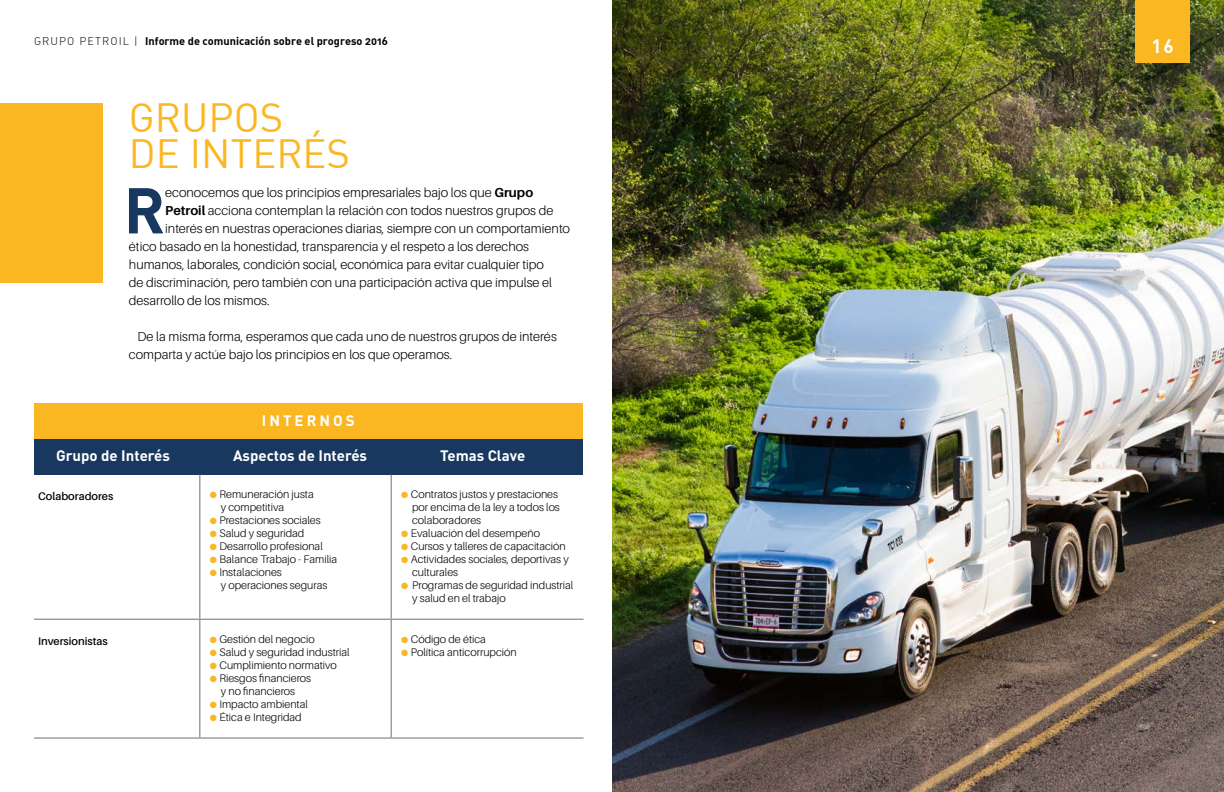
<style>
.page{position:relative;width:1224px;height:792px;background:#fff}
.page>*{position:absolute;margin:0;border:0;box-sizing:border-box;transform-origin:0 0}
.t1{font:63.6px "DIN Bold Alternate";color:#18385f}
.t2{font:40px/36px "DIN";color:#fab721}
.t3{font:19px "DIN Bold";color:#fff}
.t4{font:700 15px "DIN";color:#fff}
.t5{font:700 15px "DIN";letter-spacing:.2em;color:#fff}
.t6{font:300 13px/18px "Aileron";color:#000}
.t7{font:300 11px/13px "Aileron";color:#000}
.t8{font:11px "DIN Bold Alternate";color:#000}
.t9{font:600 11px "Aileron";color:#000}
.s1{font-family:"DIN Light Alternate"}
.s2{font-weight:700}
.s3{color:#fab721}
</style>
<div class="page">
<div style="left:0;top:103px;width:102px;height:180px;background:#fab721"></div>
<div style="left:34px;top:439px;width:549px;height:35px;background:#18385f"></div>
<div style="left:34px;top:404px;width:549px;height:35px;background:#fab721"></div>
<hr style="left:199px;top:474px;width:1px;height:145px;background:#706f6f">
<hr style="left:391px;top:474px;width:1px;height:145px;background:#706f6f">
<hr style="left:34px;top:619px;width:166px;height:1px;background:#706f6f">
<hr style="left:200px;top:619px;width:191px;height:1px;background:#706f6f">
<hr style="left:199px;top:620px;width:1px;height:118px;background:#706f6f">
<hr style="left:391px;top:619px;width:193px;height:1px;background:#706f6f">
<hr style="left:391px;top:620px;width:1px;height:118px;background:#706f6f">
<hr style="left:34px;top:738px;width:166px;height:1px;background:#706f6f">
<hr style="left:200px;top:738px;width:191px;height:1px;background:#706f6f">
<hr style="left:391px;top:738px;width:193px;height:1px;background:#706f6f">
<img style="left:612px;top:0;width:612px;height:792px">
<div style="left:1135px;top:0;width:55px;height:63px;background:#fab721"></div>
<p class="t8" style="left:34px;top:34px;width:355px"><span class="s1">GRUPO PETROIL |</span> Informe de comunicación sobre el progreso 2016</p>
<h2 class="t2" style="left:129px;top:99px;width:223px">GRUPOS<br>DE INTERÉS</h2>
<h1 class="t1" style="left:124px;top:169px;width:43px">R</h1>
<p class="t6" style="left:165px;top:184px;width:369px">econocemos que los principios empresariales bajo los que <span class="s2">Grupo</span></p>
<p class="t6" style="left:165px;top:202px;width:390px"><span class="s2">Petroil</span> acciona contemplan la relación con todos nuestros grupos de</p>
<p class="t6" style="left:165px;top:220px;width:406px">interés en nuestras operaciones diarias, siempre con un comportamiento</p>
<p class="t6" style="left:129px;top:238px;width:402px">ético basado en la honestidad, transparencia y el respeto a los derechos</p>
<p class="t6" style="left:129px;top:256px;width:416px">humanos, laborales, condición social, económica para evitar cualquier tipo</p>
<p class="t6" style="left:129px;top:274px;width:425px">de discriminación, pero también con una participación activa que impulse el</p>
<p class="t6" style="left:129px;top:292px;width:142px">desarrollo de los mismos.</p>
<p class="t6" style="left:129px;top:328px;width:429px;text-indent:9px">De la misma forma, esperamos que cada uno de nuestros grupos de interés comparta y actúe bajo los principios en los que operamos.</p>
<h3 class="t5" style="left:262px;top:410px;width:94px">INTERNOS</h3>
<h3 class="t4" style="left:56px;top:446px;width:115px">Grupo de Interés</h3>
<h3 class="t4" style="left:233px;top:446px;width:136px">Aspectos de Interés</h3>
<h3 class="t4" style="left:440px;top:446px;width:87px">Temas Clave</h3>
<p class="t9" style="left:38px;top:490px;width:77px">Colaboradores</p>
<p class="t7" style="left:221px;top:488px;width:94px;text-indent:-11px"><span class="s3">●</span> Remuneración justa y competitiva</p>
<p class="t7" style="left:210px;top:514px;width:112px"><span class="s3">●</span> Prestaciones sociales</p>
<p class="t7" style="left:210px;top:527px;width:96px"><span class="s3">●</span> Salud y seguridad</p>
<p class="t7" style="left:210px;top:540px;width:114px"><span class="s3">●</span> Desarrollo profesional</p>
<p class="t7" style="left:210px;top:553px;width:129px"><span class="s3">●</span> Balance Trabajo - Familia</p>
<p class="t7" style="left:221px;top:566px;width:108px;text-indent:-11px"><span class="s3">●</span> Instalaciones<br>y operaciones seguras</p>
<p class="t9" style="left:38px;top:635px;width:71px">Inversionistas</p>
<p class="t7" style="left:210px;top:633px;width:106px"><span class="s3">●</span> Gestión del negocio</p>
<p class="t7" style="left:210px;top:646px;width:141px"><span class="s3">●</span> Salud y seguridad industrial</p>
<p class="t7" style="left:210px;top:659px;width:129px"><span class="s3">●</span> Cumplimiento normativo</p>
<p class="t7" style="left:210px;top:672px;width:103px;text-align:center"><span class="s3">●</span> Riesgos financieros y no financieros</p>
<p class="t7" style="left:210px;top:698px;width:100px"><span class="s3">●</span> Impacto ambiental</p>
<p class="t7" style="left:210px;top:711px;width:93px"><span class="s3">●</span> Ética e Integridad</p>
<p class="t7" style="left:412px;top:488px;width:149px;text-indent:-11px"><span class="s3">●</span> Contratos justos y prestaciones por encima de la ley a todos los colaboradores</p>
<p class="t7" style="left:401px;top:527px;width:140px"><span class="s3">●</span> Evaluación del desempeño</p>
<p class="t7" style="left:401px;top:540px;width:166px"><span class="s3">●</span> Cursos y talleres de capacitación</p>
<p class="t7" style="left:412px;top:553px;width:158px;text-indent:-11px"><span class="s3">●</span> Actividades sociales, deportivas y culturales</p>
<p class="t7" style="left:412px;top:579px;width:163px;text-indent:-11px"><span class="s3">●</span> Programas de seguridad industrial y salud en el trabajo</p>
<p class="t7" style="left:401px;top:633px;width:86px"><span class="s3">●</span> Código de ética</p>
<p class="t7" style="left:401px;top:646px;width:117px"><span class="s3">●</span> Política anticorrupción</p>
<h3 class="t3" style="left:1151px;top:34px;width:24px">16</h3>
</div>
